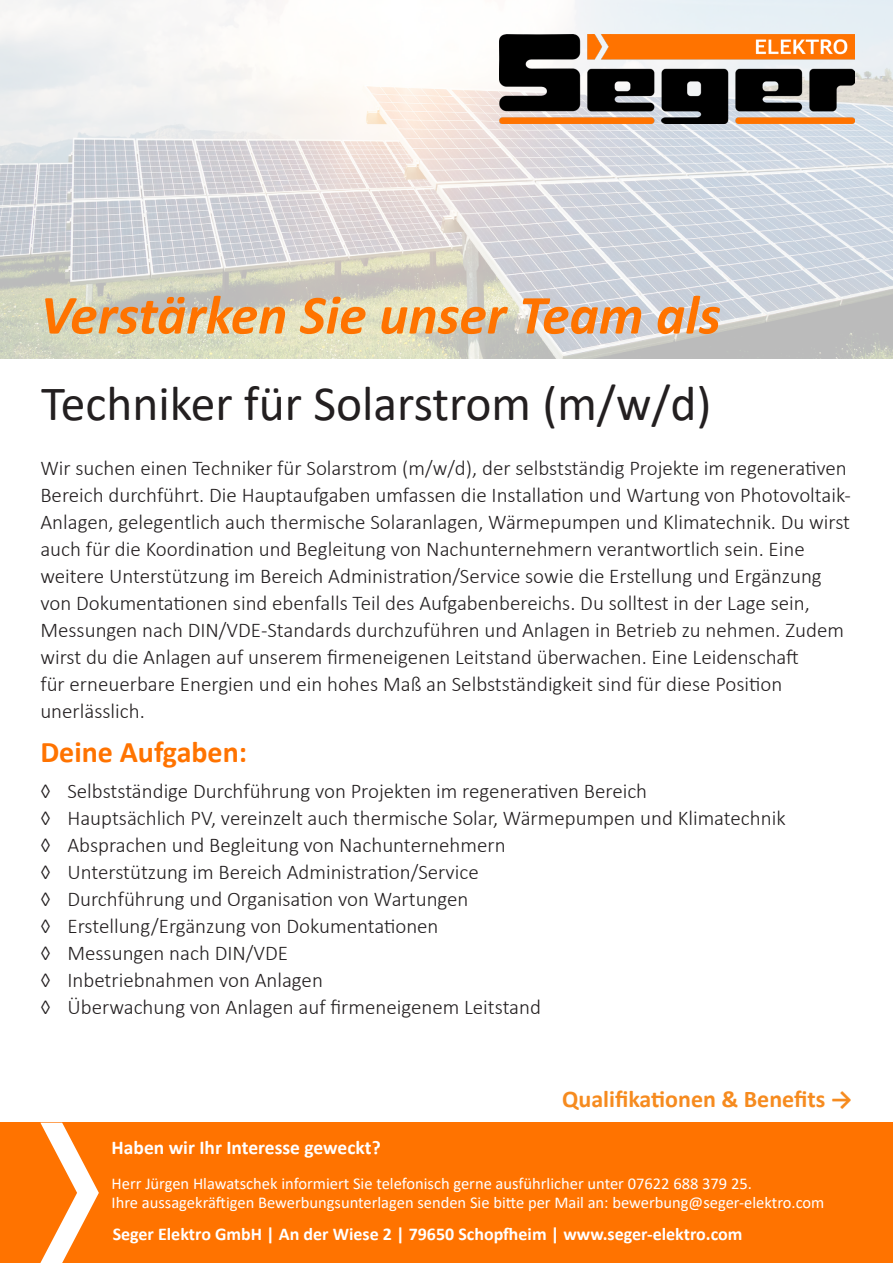
<style>
.page{position:relative;width:893px;height:1263px;background:#fff}
.page>*{position:absolute;margin:0;border:0;box-sizing:border-box;transform-origin:0 0}
.t1{font:italic 700 55.5px "Calibri";color:#ff7300}
.t2{font:49.5px "Calibri";color:#231f20}
.t3{font:700 30px "Calibri";color:#ff7300}
.Liste_Aufzählung{font:700 24px "Calibri";color:#f68b1f}
.Liste_Aufzählung-2{font:300 21px/27px "Calibri";color:#231f20}
.t4{font:700 19.5px "Calibri";color:#fff}
.t5{font:700 18px "Calibri";color:#fff}
.t6{font:16.5px "Calibri";color:#fff}
</style>
<div class="page">
<img style="left:0;top:0;width:893px;height:359px">
<div style="left:0;top:1123px;width:893px;height:140px;background:#ff7300"></div>
<svg style="left:40px;top:1123px;width:59px;height:140px"></svg>
<img style="left:500px;top:35px;width:354px;height:89px">
<p class="t1" style="left:40px;top:276px;width:682px">Verstärken Sie unser Team als</p>
<p class="t2" style="left:41px;top:369px;width:672px">Techniker für Solarstrom (m/w/d)</p>
<p class="Liste_Aufzählung-2" style="left:40px;top:454px;width:812px">Wir suchen einen Techniker für Solarstrom (m/w/d), der selbstständig Projekte im regenerativen Bereich durchführt. Die Hauptaufgaben umfassen die Installation und Wartung von Photovoltaik-Anlagen, gelegentlich auch thermische Solaranlagen, Wärmepumpen und Klimatechnik. Du wirst auch für die Koordination und Begleitung von Nachunternehmern verantwortlich sein. Eine weitere Unterstützung im Bereich Administration/Service sowie die Erstellung und Ergänzung von Dokumentationen sind ebenfalls Teil des Aufgabenbereichs. Du solltest in der Lage sein, Messungen nach DIN/VDE-Standards durchzuführen und Anlagen in Betrieb zu nehmen. Zudem wirst du die Anlagen auf unserem firmeneigenen Leitstand überwachen. Eine Leidenschaft<br>für erneuerbare Energien und ein hohes Maß an Selbstständigkeit sind für diese Position unerlässlich.</p>
<p class="t3" style="left:40px;top:731px;width:208px">Deine Aufgaben:</p>
<p class="Liste_Aufzählung-2" style="left:40px;top:777px;width:608px">◊ Selbstständige Durchführung von Projekten im regenerativen Bereich</p>
<p class="Liste_Aufzählung-2" style="left:40px;top:804px;width:747px">◊ Hauptsächlich PV, vereinzelt auch thermische Solar, Wärmepumpen und Klimatechnik</p>
<p class="Liste_Aufzählung-2" style="left:40px;top:831px;width:467px">◊ Absprachen und Begleitung von Nachunternehmern</p>
<p class="Liste_Aufzählung-2" style="left:40px;top:858px;width:440px">◊ Unterstützung im Bereich Administration/Service</p>
<p class="Liste_Aufzählung-2" style="left:40px;top:885px;width:430px">◊ Durchführung und Organisation von Wartungen</p>
<p class="Liste_Aufzählung-2" style="left:40px;top:912px;width:400px">◊ Erstellung/Ergänzung von Dokumentationen</p>
<p class="Liste_Aufzählung-2" style="left:40px;top:939px;width:249px">◊ Messungen nach DIN/VDE</p>
<p class="Liste_Aufzählung-2" style="left:40px;top:966px;width:284px">◊ Inbetriebnahmen von Anlagen</p>
<p class="Liste_Aufzählung-2" style="left:40px;top:993px;width:502px">◊ Überwachung von Anlagen auf firmeneigenem Leitstand</p>
<p class="t4" style="left:112px;top:1133px;width:271px">Haben wir Ihr Interesse geweckt?</p>
<p class="Liste_Aufzählung" style="left:562px;top:1082px;width:292px">Qualifikationen &amp; Benefits →</p>
<p class="t6" style="left:112px;top:1172px;width:642px">Herr Jürgen Hlawatschek informiert Sie telefonisch gerne ausführlicher unter 07622 688 379 25.</p>
<p class="t6" style="left:112px;top:1191px;width:714px">Ihre aussagekräftigen Bewerbungsunterlagen senden Sie bitte per Mail an: bewerbung@seger-elektro.com</p>
<p class="t5" style="left:113px;top:1221px;width:631px">Seger Elektro GmbH | An der Wiese 2 | 79650 Schopfheim | www.seger-elektro.com</p>
</div>
